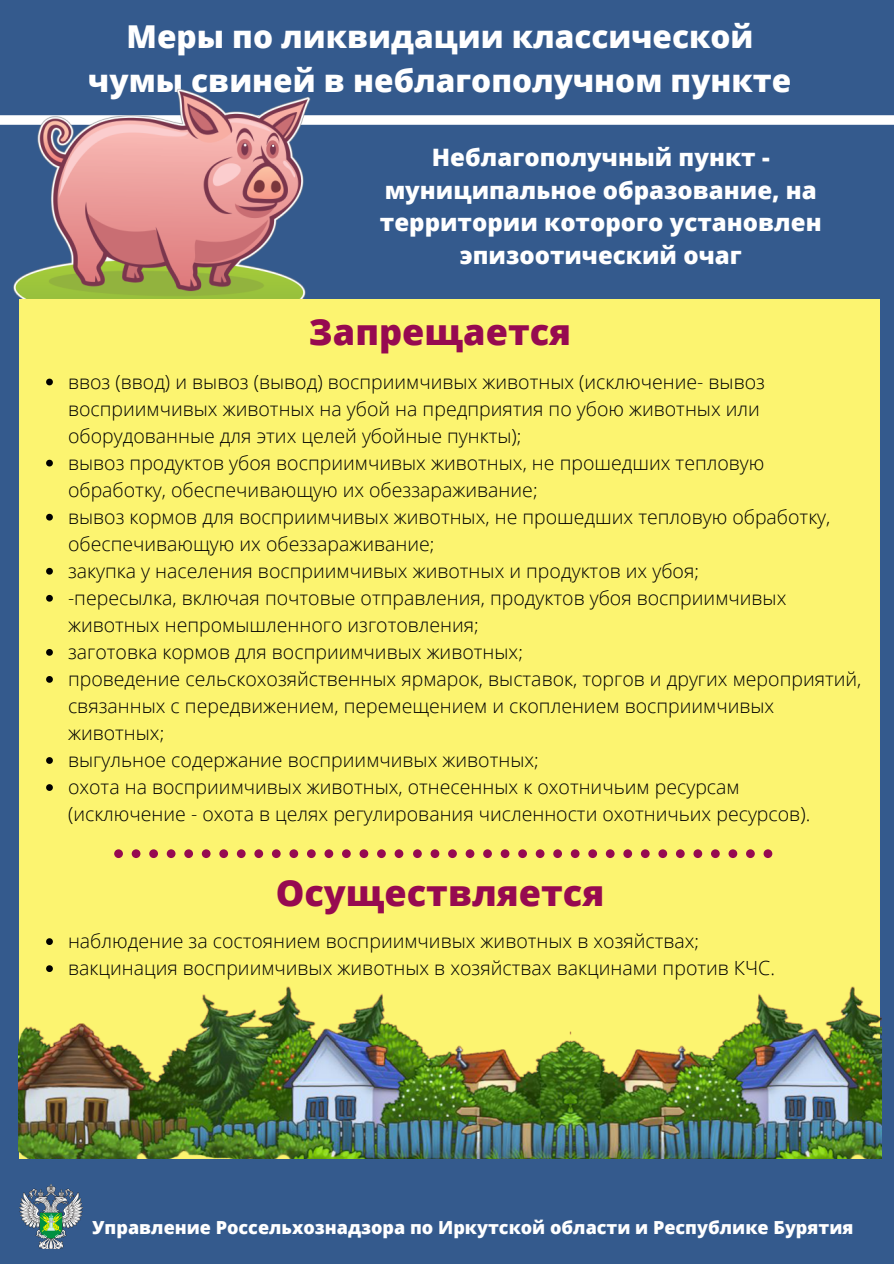
<style>
.page{position:relative;width:894px;height:1264px;background:#fff}
.page>*{position:absolute;margin:0;border:0;box-sizing:border-box;transform-origin:0 0}
.t1{font:800 36px "Open Sans";color:#960a50}
.t2{font:800 31.5px/44px "Open Sans";color:#fff;text-align:center}
.t3{font:800 24px/32.7px "Open Sans";color:#fff;text-align:center}
.t4{font:300 19.5px/27px "Open Sans";color:#000}
.t5{font:800 18px "Open Sans";color:#fff}
</style>
<div class="page">
<div style="left:0;top:0;width:893px;height:1263px;background:#345a8d"></div>
<svg style="left:358px;top:115px;width:535px;height:10px"></svg>
<img style="left:19px;top:1184px;width:63px;height:64px">
<div style="left:19px;top:298px;width:859px;height:860px;background:#fcf470"></div>
<svg style="left:413px;top:849px;width:359px;height:9px"></svg>
<svg style="left:114px;top:849px;width:289px;height:9px"></svg>
<img style="left:19px;top:979px;width:862px;height:179px">
<img style="left:0;top:88px;width:358px;height:210px">
<svg style="left:46px;top:378px;width:7px;height:7px"></svg>
<svg style="left:46px;top:460px;width:7px;height:6px"></svg>
<svg style="left:46px;top:514px;width:7px;height:6px"></svg>
<svg style="left:46px;top:568px;width:7px;height:6px"></svg>
<svg style="left:46px;top:595px;width:7px;height:6px"></svg>
<svg style="left:46px;top:649px;width:7px;height:6px"></svg>
<svg style="left:46px;top:676px;width:7px;height:6px"></svg>
<svg style="left:46px;top:757px;width:7px;height:7px"></svg>
<svg style="left:46px;top:784px;width:7px;height:7px"></svg>
<svg style="left:46px;top:938px;width:7px;height:7px"></svg>
<svg style="left:46px;top:965px;width:7px;height:7px"></svg>
<h2 class="t2" style="left:88px;top:14px;width:704px">Меры по ликвидации классической чумы свиней в неблагополучном пункте</h2>
<p class="t3" style="left:380px;top:140px;width:443px">Неблагополучный пункт - муниципальное образование, на территории которого установлен эпизоотический очаг</p>
<h1 class="t1" style="left:309px;top:307px;width:264px">Запрещается</h1>
<p class="t4" style="left:68px;top:368px;width:794px">ввоз (ввод) и вывоз (вывод) восприимчивых животных (исключение- вывоз восприимчивых животных на убой на предприятия по убою животных или оборудованные для этих целей убойные пункты);<br>вывоз продуктов убоя восприимчивых животных, не прошедших тепловую обработку, обеспечивающую их обеззараживание;<br>вывоз кормов для восприимчивых животных, не прошедших тепловую обработку, обеспечивающую их обеззараживание;<br>закупка у населения восприимчивых животных и продуктов их убоя;<br>-пересылка, включая почтовые отправления, продуктов убоя восприимчивых животных непромышленного изготовления;<br>заготовка кормов для восприимчивых животных;<br>проведение сельскохозяйственных ярмарок, выставок, торгов и других мероприятий, связанных с передвижением, перемещением и скоплением восприимчивых животных;<br>выгульное содержание восприимчивых животных;<br>охота на восприимчивых животных, отнесенных к охотничьим ресурсам (исключение - охота в целях регулирования численности охотничьих ресурсов).</p>
<h1 class="t1" style="left:276px;top:867px;width:330px">Осуществляется</h1>
<p class="t4" style="left:68px;top:927px;width:708px">наблюдение за состоянием восприимчивых животных в хозяйствах; вакцинация восприимчивых животных в хозяйствах вакцинами против КЧС.</p>
<p class="t5" style="left:92px;top:1214px;width:762px">Управление Россельхознадзора по Иркутской области и Республике Бурятия</p>
</div>
